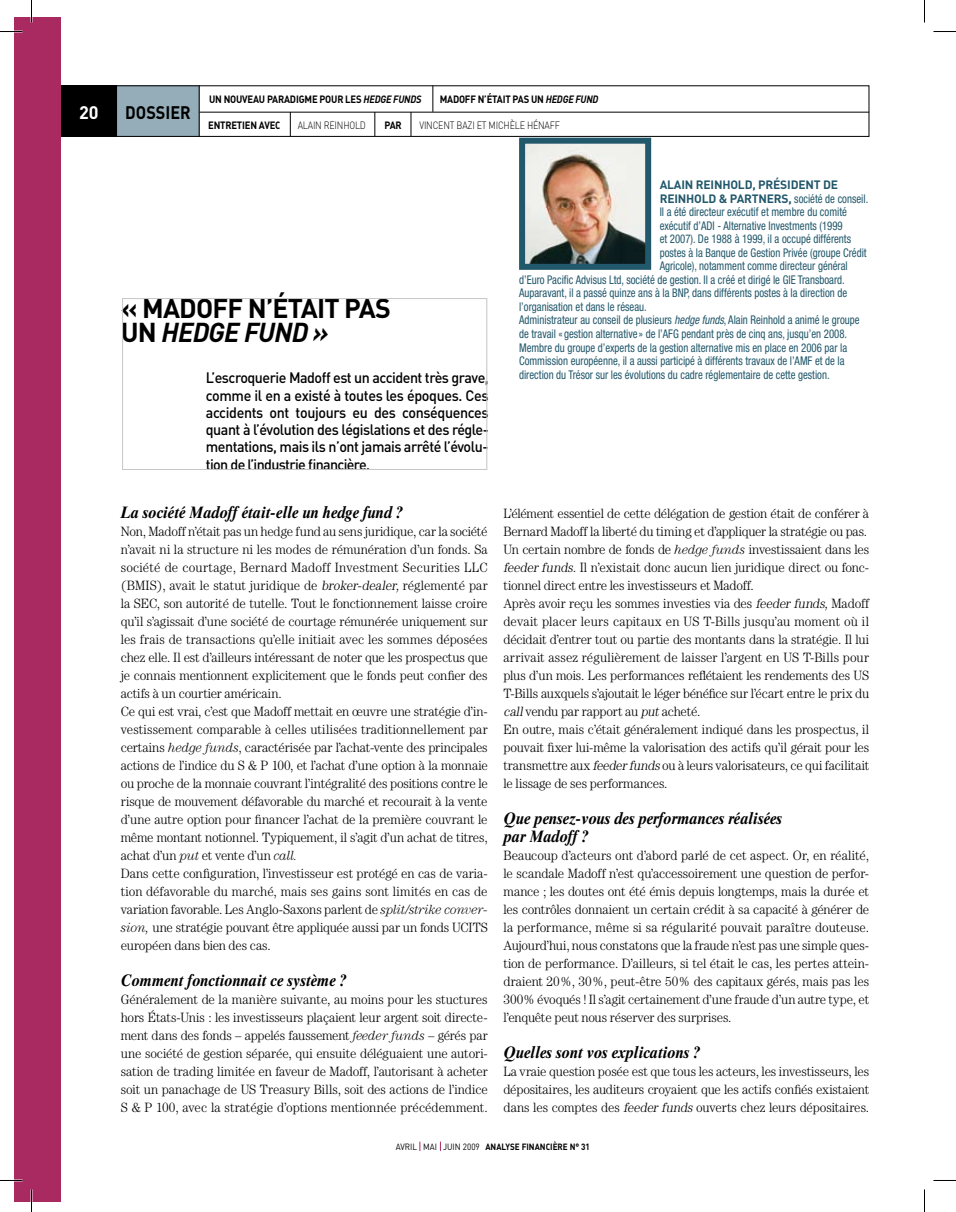
<style>
.page{position:relative;width:956px;height:1212px;background:#fff}
.page>*{position:absolute;margin:0;border:0;box-sizing:border-box;transform-origin:0 0}
.t1{font:700 27px/24px "DIN";letter-spacing:-.03em;color:#000}
.t2{font:700 18px "DIN";color:#000;scale:.9 1}
.t3{font:700 18px "DIN";color:#fff}
.t4{font:italic 700 16.5px/18px "Times Ten";letter-spacing:-.01em;color:#000;scale:.9 1}
.t5{font:500 15px/17.2px "DIN";letter-spacing:-.035em;color:#000;text-align:justify;scale:.95 1}
.t6{font:300 13.5px/18px "Century";letter-spacing:-.01em;color:#000;text-align:justify;scale:.95 1}
.t7{font:condensed 12px "Helvetica Neue";color:#22586b;scale:.9 1}
.t8{font:700 12px/13.5px "DIN";letter-spacing:-.015em;color:#22586b}
.t9{font:700 10.5px "DIN";letter-spacing:-.02em;color:#000;scale:.9 1}
.t10{font:300 10.5px "DIN";letter-spacing:-.02em;color:#000;scale:.85 1}
.t11{font:italic 700 10.5px "DIN";color:#000;scale:.9 1}
.t12{font:700 9px "DIN";color:#000;scale:.9 1}
.s1{font-style:italic}
.s2{font-family:"Helvetica Neue";font-weight:400;font-stretch:condensed}
.s3{font-weight:400}
</style>
<div class="page">
<div style="left:14px;top:17px;width:47px;height:1184px;background:#a92961"></div>
<div style="left:61px;top:85px;width:56px;height:52px;background:#000"></div>
<div style="left:117px;top:85px;width:82px;height:52px;background:#94adb9"></div>
<div style="left:116px;top:85px;width:753px;height:52px;border:1px solid #000"></div>
<hr style="left:199px;top:85px;width:1px;height:52px;background:#000">
<hr style="left:199px;top:112px;width:670px;height:1px;background:#000">
<svg style="left:433px;top:85px;width:1px;height:27px"></svg>
<img style="left:526px;top:145px;width:118px;height:118px">
<div style="left:519px;top:138px;width:132px;height:132px;border:6px solid #22586b"></div>
<div style="left:122px;top:298px;width:365px;height:171px;border:1px solid #c5c6c8"></div>
<svg style="left:290px;top:112px;width:1px;height:24px"></svg>
<svg style="left:375px;top:112px;width:1px;height:24px"></svg>
<svg style="left:411px;top:112px;width:1px;height:24px"></svg>
<svg style="left:0;top:31px;width:22px;height:1px"></svg>
<svg style="left:933px;top:31px;width:23px;height:1px"></svg>
<svg style="left:31px;top:0;width:1px;height:22px"></svg>
<svg style="left:31px;top:1189px;width:1px;height:22px"></svg>
<svg style="left:924px;top:0;width:1px;height:22px"></svg>
<svg style="left:924px;top:1189px;width:1px;height:22px"></svg>
<h2 class="t3" style="left:79px;top:100px;width:21px">20</h2>
<h2 class="t2" style="left:125px;top:100px;width:74px">DOSSIER</h2>
<p class="t9" style="left:209px;top:92px;width:179px">UN NOUVEAU PARADIGME POUR LES <span class="s1">HEDGE</span></p>
<p class="t11" style="left:393px;top:92px;width:8px">FUNDS</p>
<p class="t9" style="left:440px;top:92px;width:29px">MADOFF</p>
<p class="t9" style="left:478px;top:92px;width:136px">N’ÉTAIT PAS UN <span class="s1">HEDGE FUND</span></p>
<p class="t9" style="left:208px;top:118px;width:20px">ENTRETIE</p>
<p class="t9" style="left:250px;top:118px;width:28px">N AVEC</p>
<p class="t10" style="left:298px;top:118px;width:7px">ALAIN</p>
<p class="t10" style="left:324px;top:118px;width:7px">REIN</p>
<p class="t10" style="left:343px;top:118px;width:15px">HOLD</p>
<p class="t9" style="left:384px;top:118px;width:19px">PAR</p>
<p class="t10" style="left:419px;top:118px;width:13px">VINCENT</p>
<p class="t10" style="left:457px;top:118px;width:123px">BAZI ET MICHÈLE H ÉNAFF</p>
<h1 class="t1" style="left:121px;top:295px;width:269px;text-indent:127px">N’ÉTAIT PAS<br>UN <span class="s1">HEDGE FUND »</span></h1>
<p class="t5" style="left:206px;top:369px;width:299px">L’escroquerie Madoff est un accident très grave, comme il en a existé à toutes les époques. Ces accidents ont toujours eu des conséquences quant à l’évolution des législations et des régle&shy;mentations, mais ils n’ont jamais arrêté l’évolu&shy;tion de l’industrie financière.</p>
<h1 class="t1" style="left:121px;top:295px;width:92px">« MADOFF</h1>
<p class="t8" style="left:660px;top:178px;width:210px">ALAIN REINHOLD, PRÉSIDENT DE<br>REINH OLD &amp; PARTNERS, <span class="s2">société de conseil.</span></p>
<p class="t7" style="left:660px;top:205px;width:210px">Il a été directeur exécutif et membre du comité</p>
<p class="t7" style="left:660px;top:219px;width:205px">exécutif d’ADI - Alternative Investments (1999</p>
<p class="t7" style="left:660px;top:232px;width:214px">et 2007). De 1988 à 1999, il a occupé différents</p>
<p class="t7" style="left:660px;top:246px;width:232px">postes à la Banque de Gestion Privée (groupe Crédit</p>
<p class="t7" style="left:660px;top:259px;width:210px">Agricole), notamment comme directeur général</p>
<p class="t7" style="left:519px;top:273px;width:363px">d’Euro Pacific Advisus Ltd, société de gestion. Il a créé et dirigé le GIE Transboard.</p>
<p class="t7" style="left:519px;top:286px;width:366px">Auparavant, il a passé quinze ans à la BN P, dans différents postes à la direction de</p>
<p class="t7" style="left:519px;top:300px;width:143px">l’organisation et dans le réseau.</p>
<p class="t7" style="left:519px;top:313px;width:380px">Administrateur au conseil de plusieurs <span class="s1">hedge funds</span>, Alain Reinhold a animé le groupe</p>
<p class="t7" style="left:519px;top:327px;width:366px">de travail « gestion alternative » de l’AFG pendant près de cinq ans, jusqu’en 2008.</p>
<p class="t7" style="left:519px;top:340px;width:366px">Membre du groupe d’experts de la gestion alternative mis en place en 2006 par la</p>
<p class="t7" style="left:519px;top:354px;width:363px">Commission européenne, il a aussi participé à différents travaux de l’AMF et de la</p>
<p class="t7" style="left:519px;top:367px;width:347px">direction du Trésor sur les évolutions du cadre réglementaire de cette gestion.</p>
<p class="t4" style="left:121px;top:503px;width:315px">La société Madoff était-elle un hedge fund ?</p>
<p class="t6" style="left:121px;top:522px;width:388px;text-align:left">Non, Madoff n’était pas un hedge fund au sens juridique, car la société n’avait ni la structure ni les modes de rémunération d’un fonds. Sa société de courtage, Bernard Madoff Investment Securities LLC (BMIS), avait le statut juridique de <span class="s1">broker-dealer,</span> réglementé par la SEC, son autorité de tutelle. Tout le fonctionnement laisse croire qu’il s’agissait d’une société de courtage rémunérée uniquement sur les frais de transactions qu’elle initiait avec les sommes déposées chez elle. Il est d’ailleurs intéressant de noter que les prospectus que je connais mentionnent explicitement que le fonds peut confier des actifs à un courtier américain.<br>Ce qui est vrai, c’est que Madoff mettait en œuvre une stratégie d’in&shy;vestissement comparable à celles utilisées traditionnellement par certains <span class="s1">hedge funds</span>, caractérisée par l’achat-vente des principales actions de l’indice du S &amp; P 100, et l’achat d’une option à la monnaie ou proche de la monnaie couvrant l’intégralité des positions contre le risque de mouvement défavorable du marché et recourait à la vente d’une autre option pour financer l’achat de la première couvrant le même montant notionnel. Typiquement, il s’agit d’un achat de titres, achat d’un <span class="s1">put</span> et vente d’un <span class="s1">call.<br></span>Dans cette configuration, l’investisseur est protégé en cas de varia&shy;tion défavorable du marché, mais ses gains sont limités en cas de variation favorable. Les Anglo-Saxons parlent de <span class="s1">split/strike conver&shy;sion,</span> une stratégie pouvant être appliquée aussi par un fonds UCITS européen dans bien des cas.</p>
<p class="t4" style="left:121px;top:971px;width:253px">Comment fonctionnait ce système ?</p>
<p class="t6" style="left:121px;top:990px;width:388px">Généralement de la manière suivante, au moins pour les stuctures hors États-Unis : les investisseurs plaçaient leur argent soit directe&shy;ment dans des fonds – appelés faussement <span class="s1">feeder funds</span> – gérés par une société de gestion séparée, qui ensuite déléguaient une autori&shy;sation de trading limitée en faveur de Madoff, l’autorisant à acheter soit un panachage de US Treasury Bills, soit des actions de l’indice S &amp; P 100, avec la stratégie d’options mentionnée précédemment.</p>
<p class="t6" style="left:503px;top:504px;width:386px;text-align:left">L’élément essentiel de cette délégation de gestion était de conférer à Bernard Madoff la liberté du timing et d’appliquer la stratégie ou pas.<br>Un certain nombre de fonds de <span class="s1">hedge funds</span> investissaient dans les <span class="s1">feeder funds.</span> Il n’existait donc aucun lien juridique direct ou fonc&shy;tionnel direct entre les investisseurs et Madoff.<br>Après avoir reçu les sommes investies via des <span class="s1">feeder funds,</span> Madoff devait placer leurs capitaux en US T-Bills jusqu’au moment où il décidait d’entrer tout ou partie des montants dans la stratégie. Il lui arrivait assez régulièrement de laisser l’argent en US T-Bills pour plus d’un mois. Les performances reflétaient les rendements des US T-Bills auxquels s’ajoutait le léger bénéfice sur l’écart entre le prix du <span class="s1">call</span>vendu par rapport au <span class="s1">put</span>acheté.<br>En outre, mais c’était généralement indiqué dans les prospectus, il pouvait fixer lui-même la valorisation des actifs qu’il gérait pour les transmettre aux <span class="s1">feederfunds</span>ou à leurs valorisateurs, ce qui facilitait le lissage de ses performances.</p>
<p class="t4" style="left:503px;top:809px;width:311px">Que pensez-vous des performances réalisées par Madoff ?</p>
<p class="t6" style="left:503px;top:846px;width:386px">Beaucoup d’acteurs ont d’abord parlé de cet aspect. Or, en réalité, le scandale Madoff n’est qu’accessoirement une question de perfor&shy;mance ; les doutes ont été émis depuis longtemps, mais la durée et les contrôles donnaient un certain crédit à sa capacité à générer de la performance, même si sa régularité pouvait paraître douteuse.<br>Aujourd’hui, nous constatons que la fraude n’est pas une simple ques&shy;tion de performance. D’ailleurs, si tel était le cas, les pertes attein&shy;draient 20%, 30%, peut-être 50% des capitaux gérés, mais pas les 300% évoqués ! Il s’agit certainement d’une fraude d’un autre type, et l’enquête peut nous réserver des surprises.</p>
<p class="t4" style="left:503px;top:1043px;width:220px">Quelles sont vos explications ?</p>
<p class="t6" style="left:503px;top:1062px;width:386px">La vraie question posée est que tous les acteurs, les investisseurs, les dépositaires, les auditeurs croyaient que les actifs confiés existaient dans les comptes des <span class="s1">feeder funds</span> ouverts chez leurs dépositaires.</p>
<p class="t12" style="left:396px;top:1140px;width:217px"><span class="s3">AVRIL MAI JUIN 2009</span> ANALYSE FI NANCI ÈRE N° 31</p>
</div>
